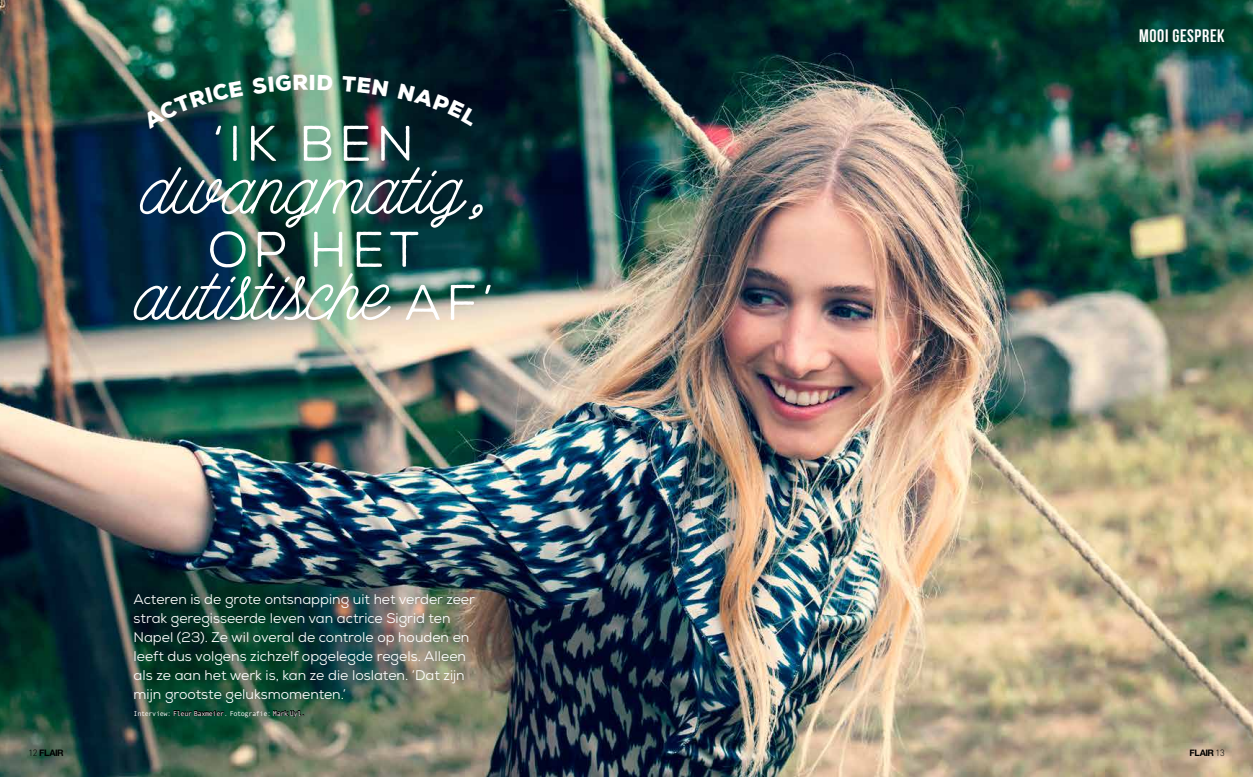
<style>
.page{position:relative;width:1253px;height:777px;background:#fff}
.page>*{position:absolute;margin:0;border:0;box-sizing:border-box;transform-origin:0 0}
.t1{font:80px "Hipsteria";color:#fff}
.t2{font:50px "Nexa Rust Sans";letter-spacing:.095em;color:#fff}
.t3{font:900 21px "Nexa Rust Sans";color:#fff}
.t4{font:700 18px "Bebas Neue";letter-spacing:.035em;color:#fff}
.t5{font:14px/19px "Nexa";color:#fff}
.t6{font:700 9px "Helvetica Neue LT Std";letter-spacing:-.045em;color:#000}
.t7{font:7px "Andale Mono";letter-spacing:-.065em;color:#fff}
.s1{font-family:"Nexa Rust Sans";font-size:50px}
.s2{font-family:"DIN Round Pro";font-weight:300}
</style>
<div class="page">
<img style="left:0;top:0;width:1253px;height:777px">
<svg style="left:174px;top:710px;width:50px;height:6px"></svg>
<svg style="left:273px;top:710px;width:31px;height:7px"></svg>
<svg style="left:142px;top:81px;width:101px;height:48px;background:#1c4740"></svg>
<svg style="left:252px;top:75px;width:56px;height:19px"></svg>
<svg style="left:318px;top:75px;width:15px;height:15px"></svg>
<svg style="left:342px;top:76px;width:47px;height:20px"></svg>
<svg style="left:398px;top:84px;width:81px;height:42px;background:#00141f"></svg>
<h3 class="t3" style="left:309px;top:68px;width:9px">I</h3>
<h2 class="t2" style="left:212px;top:115px;width:203px">‘IK BEN</h2>
<h1 class="t1" style="left:140px;top:139px;width:349px">dwangmatig,</h1>
<h2 class="t2" style="left:208px;top:221px;width:213px">OP HET</h2>
<h1 class="t1" style="left:134px;top:245px;width:361px">autistische <span class="s1">AF’</span></h1>
<p class="t5" style="left:134px;top:590px;width:343px">Acteren is de grote ontsnapping uit het verder zeer strak geregisseerde leven van actrice Sigrid ten Napel (23). Ze wil overal de controle op houden en leeft dus volgens zichzelf opgelegde regels. Alleen als ze aan het werk is, kan ze die loslaten. ‘Dat zijn mijn grootste geluksmomenten.’</p>
<p class="t7" style="left:134px;top:709px;width:173px">Interview: Fleur Baxmeier. Fotografie: Mark Uyl.</p>
<p class="t4" style="left:1139px;top:26px;width:87px">MOOI GESPREK</p>
<p class="t6" style="left:28px;top:747px;width:37px"><span class="s2">12</span> FLAIR</p>
<p class="t6" style="left:1190px;top:747px;width:37px">FLAIR <span class="s2">13</span></p>
</div>
